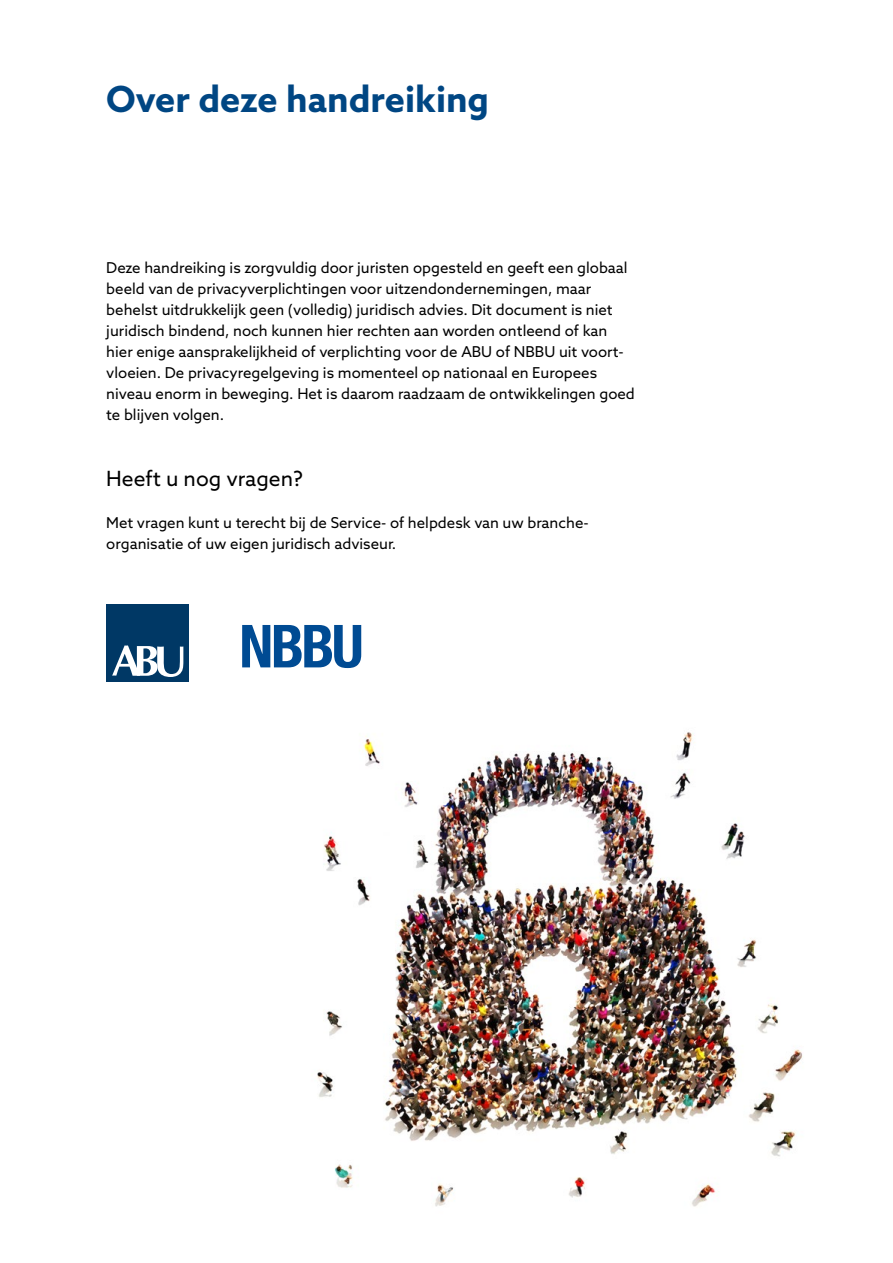
<style>
.page{position:relative;width:893px;height:1263px;background:#fff}
.page>*{position:absolute;margin:0;border:0;box-sizing:border-box;transform-origin:0 0}
.t1{font:700 36px "Azo Sans";color:#004683}
.t2{font:21px "Azo Sans";color:#000}
.t3{font:15px/21px "Azo Sans";color:#000}
</style>
<div class="page">
<img style="left:317px;top:732px;width:486px;height:475px">
<svg style="left:242px;top:625px;width:119px;height:43px"></svg>
<div style="left:107px;top:604px;width:82px;height:78px;background:#003865"></div>
<svg style="left:112px;top:645px;width:71px;height:32px"></svg>
<h1 class="t1" style="left:106px;top:76px;width:384px">Over deze handreiking</h1>
<p class="t3" style="left:106px;top:257px;width:530px">Deze handreiking is zorgvuldig door juristen opgesteld en geeft een globaal beeld van de privacyverplichtingen voor uitzendondernemingen, maar behelst uitdrukkelijk geen (volledig) juridisch advies. Dit document is niet juridisch bindend, noch kunnen hier rechten aan worden ontleend of kan hier enige aansprakelijkheid of verplichting voor de ABU of NBBU uit voort&shy;vloeien. De privacyregelgeving is momenteel op nationaal en Europees niveau enorm in beweging. Het is daarom raadzaam de ontwikkelingen goed te blijven volgen.</p>
<h2 class="t2" style="left:106px;top:465px;width:198px">Heeft u nog vragen?</h2>
<p class="t3" style="left:106px;top:512px;width:482px">Met vragen kunt u terecht bij de Service- of helpdesk van uw branche&shy;organisatie of uw eigen juridisch adviseur.</p>
</div>
